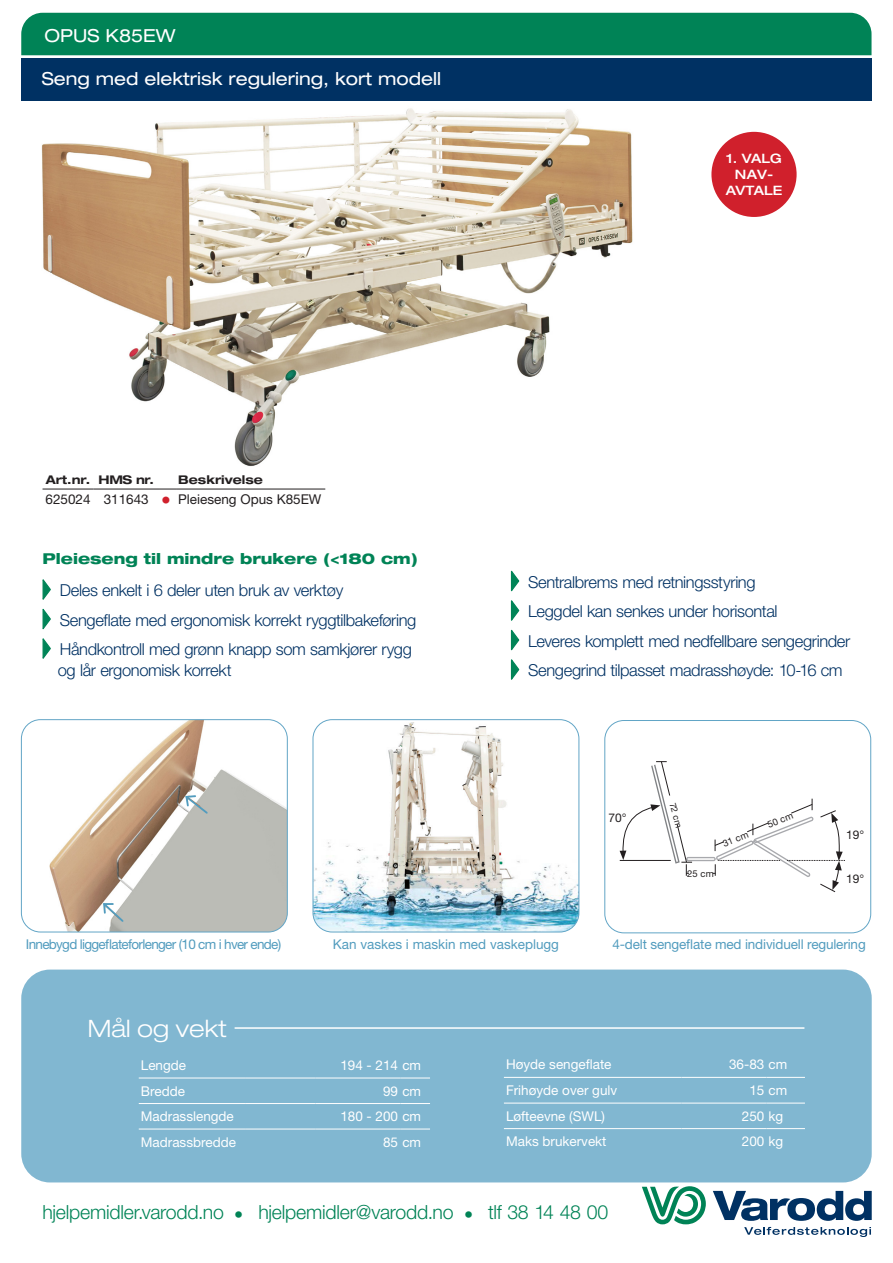
<style>
.page{position:relative;width:893px;height:1263px;background:#fff}
.page>*{position:absolute;margin:0;border:0;box-sizing:border-box;transform-origin:0 0}
.t1{font:300 expanded 24px "Helvetica Neue LT Pro";color:#fff}
.Brødtekst_ny{font:300 19.5px "Helvetica Neue LT Std";letter-spacing:-.01em;color:#008356}
.Brødtekst_ny-2{font:300 19.5px "Helvetica Neue LT Std";letter-spacing:-.01em;color:#008457}
.t2{font:19.5px "Helvetica Neue LT Pro";color:#d0202c}
.t3{font:300 expanded 18.15px "Helvetica Neue LT Std";color:#008356}
.t4{font:expanded 18px "Helvetica Neue LT Std";color:#fff}
.Brødtekst_ny-3{font:300 16.5px/21px "Helvetica Neue LT Std";letter-spacing:-.025em;color:#003163}
.t5{font:800 expanded 15px "Helvetica Neue LT Pro";color:#008356}
.t6{font:13.5px "Helvetica Neue LT Pro";color:#fff}
.t7{font:13.5px "Helvetica Neue LT Std";letter-spacing:-.01em;color:#529cbe}
.t8{font:13.5px "Helvetica Neue LT Std";letter-spacing:-.05em;color:#529cbe}
.t9{font:13.5px "Helvetica Neue LT Pro";color:#231f20}
.t10{font:500 expanded 12.9px "Helvetica Neue LT Pro";color:#fff}
.t11{font:700 expanded 12px "Helvetica Neue LT Pro";color:#231f20}
.Brødtekst_ny-4{font:12px "Helvetica Neue LT Std";color:#231f20}
.t12{font:9.45px "Helvetica Neue LT Pro";color:#231f20}
.t13{font:9px "Helvetica Neue LT Pro";color:#231f20}
</style>
<div class="page">
<div style="left:21px;top:58px;width:851px;height:43px;background:#003163"></div>
<div style="left:21px;top:12px;width:850px;height:43px;background:#008356"></div>
<svg style="left:713px;top:1191px;width:159px;height:30px"></svg>
<svg style="left:642px;top:1186px;width:64px;height:38px"></svg>
<svg style="left:744px;top:1227px;width:127px;height:10px"></svg>
<div style="left:21px;top:969px;width:851px;height:213px;background:#81b7d1;border-radius:29px"></div>
<hr style="left:139px;top:1078px;width:106px;height:1px;background:#fff">
<hr style="left:245px;top:1078px;width:70px;height:1px;background:#fff">
<hr style="left:315px;top:1078px;width:85px;height:1px;background:#fff">
<hr style="left:400px;top:1078px;width:30px;height:1px;background:#fff">
<hr style="left:139px;top:1103px;width:106px;height:1px;background:#fff">
<hr style="left:245px;top:1103px;width:70px;height:1px;background:#fff">
<hr style="left:315px;top:1103px;width:85px;height:1px;background:#fff">
<hr style="left:400px;top:1103px;width:30px;height:1px;background:#fff">
<hr style="left:139px;top:1129px;width:106px;height:1px;background:#fff">
<hr style="left:245px;top:1129px;width:70px;height:1px;background:#fff">
<hr style="left:315px;top:1129px;width:85px;height:1px;background:#fff">
<hr style="left:400px;top:1129px;width:30px;height:1px;background:#fff">
<hr style="left:504px;top:1077px;width:177px;height:1px;background:#fff">
<hr style="left:681px;top:1077px;width:85px;height:1px;background:#fff">
<hr style="left:766px;top:1077px;width:39px;height:1px;background:#fff">
<hr style="left:504px;top:1103px;width:177px;height:1px;background:#fff">
<hr style="left:681px;top:1103px;width:85px;height:1px;background:#fff">
<hr style="left:766px;top:1103px;width:39px;height:1px;background:#fff">
<hr style="left:504px;top:1128px;width:177px;height:1px;background:#fff">
<hr style="left:681px;top:1128px;width:85px;height:1px;background:#fff">
<hr style="left:766px;top:1128px;width:39px;height:1px;background:#fff">
<hr style="left:235px;top:1027px;width:569px;height:2px;background:#fff">
<img style="left:41px;top:108px;width:592px;height:358px">
<hr style="left:43px;top:489px;width:51px;height:1px;background:#231f20">
<hr style="left:94px;top:489px;width:65px;height:1px;background:#231f20">
<svg style="left:159px;top:489px;width:17px;height:1px"></svg>
<hr style="left:176px;top:489px;width:149px;height:1px;background:#231f20">
<div style="left:711px;top:132px;width:86px;height:85px;background:#d0202c;border-radius:50%"></div>
<img style="left:35px;top:720px;width:252px;height:212px">
<div style="left:21px;top:719px;width:266px;height:213px;border:1px solid #62a5c6;border-radius:19px"></div>
<img style="left:313px;top:842px;width:266px;height:90px">
<div style="left:313px;top:719px;width:266px;height:213px;border:1px solid #62a5c6;border-radius:19px"></div>
<img style="left:366px;top:723px;width:160px;height:195px">
<svg style="left:101px;top:901px;width:24px;height:22px"></svg>
<svg style="left:184px;top:794px;width:25px;height:21px"></svg>
<svg style="left:42px;top:579px;width:9px;height:80px"></svg>
<svg style="left:510px;top:570px;width:10px;height:110px"></svg>
<div style="left:605px;top:720px;width:266px;height:213px;border:1px solid #62a5c6;border-radius:19px"></div>
<div style="left:686px;top:857px;width:30px;height:4px;border:1px solid #a8a9ad"></div>
<svg style="left:620px;top:761px;width:72px;height:115px"></svg>
<svg style="left:713px;top:799px;width:132px;height:94px"></svg>
<p class="t4" style="left:44px;top:24px;width:133px">OPUS K85EW</p>
<p class="t4" style="left:42px;top:68px;width:401px">Seng med elektrisk regulering, kort modell</p>
<p class="t10" style="left:726px;top:151px;width:57px">1. VALG</p>
<p class="t10" style="left:735px;top:166px;width:40px">NAV-</p>
<p class="t10" style="left:726px;top:182px;width:58px">AVTALE</p>
<p class="t11" style="left:46px;top:472px;width:46px">Art.nr.</p>
<p class="t11" style="left:99px;top:472px;width:57px">HMS nr.</p>
<p class="t11" style="left:178px;top:472px;width:86px">Beskrivelse</p>
<p class="t9" style="left:46px;top:492px;width:47px">625024</p>
<p class="t9" style="left:104px;top:492px;width:47px">311643</p>
<p class="t2" style="left:161px;top:488px;width:11px">•</p>
<p class="t9" style="left:178px;top:492px;width:145px">Pleieseng Opus K85EW</p>
<p class="t5" style="left:43px;top:549px;width:377px">Pleieseng til mindre brukere (&lt;180 cm)</p>
<p class="Brødtekst_ny-3" style="left:60px;top:580px;width:285px">Deles enkelt i 6 deler uten bruk av verktøy</p>
<p class="Brødtekst_ny-3" style="left:60px;top:609px;width:358px">Sengeflate med ergonomisk korrekt ryggtilbakeføring</p>
<p class="Brødtekst_ny-3" style="left:58px;top:639px;width:356px">Håndkontroll med grønn knapp som samkjører rygg og lår ergonomisk korrekt</p>
<p class="Brødtekst_ny-3" style="left:528px;top:571px;width:229px">Sentralbrems med retningsstyring</p>
<p class="Brødtekst_ny-3" style="left:528px;top:601px;width:251px">Leggdel kan senkes under horisontal</p>
<p class="Brødtekst_ny-3" style="left:528px;top:630px;width:324px">Leveres komplett med nedfellbare sengegrinder</p>
<p class="Brødtekst_ny-3" style="left:528px;top:660px;width:316px">Sengegrind tilpasset madrasshøyde: 10-16 cm</p>
<p class="Brødtekst_ny-4" style="left:608px;top:810px;width:20px">70°</p>
<p class="t13" style="left:678px;top:801px;width:27px;rotate:75deg">72 cm</p>
<p class="t12" style="left:721px;top:839px;width:28px;rotate:-22deg">31 cm</p>
<p class="t12" style="left:687px;top:868px;width:28px">25 cm</p>
<p class="t12" style="left:766px;top:819px;width:28px;rotate:-22deg">50 cm</p>
<p class="Brødtekst_ny-4" style="left:846px;top:828px;width:20px">19°</p>
<p class="Brødtekst_ny-4" style="left:846px;top:871px;width:20px">19°</p>
<p class="t8" style="left:26px;top:936px;width:257px">Innebygd liggeflateforlenger (10 cm i hver ende)</p>
<p class="t7" style="left:333px;top:936px;width:228px">Kan vaskes i maskin med vaskeplugg</p>
<p class="t1" style="left:88px;top:1014px;width:141px">Mål og vekt</p>
<p class="t7" style="left:612px;top:936px;width:255px">4-delt sengeflate med individuell regulering</p>
<p class="t6" style="left:141px;top:1057px;width:47px">Lengde</p>
<p class="t6" style="left:340px;top:1057px;width:82px">194 - 214 cm</p>
<p class="t6" style="left:141px;top:1083px;width:46px">Bredde</p>
<p class="t6" style="left:383px;top:1083px;width:40px">99 cm</p>
<p class="t6" style="left:141px;top:1108px;width:95px">Madrasslengde</p>
<p class="t6" style="left:340px;top:1108px;width:82px">180 - 200 cm</p>
<p class="t6" style="left:141px;top:1134px;width:97px">Madrassbredde</p>
<p class="t6" style="left:383px;top:1134px;width:40px">85 cm</p>
<p class="t6" style="left:506px;top:1056px;width:107px">Høyde sengeflate</p>
<p class="t6" style="left:729px;top:1056px;width:60px">36-83 cm</p>
<p class="t6" style="left:506px;top:1082px;width:113px">Frihøyde over gulv</p>
<p class="t6" style="left:749px;top:1082px;width:40px">15 cm</p>
<p class="t6" style="left:506px;top:1108px;width:101px">Løfteevne (SWL)</p>
<p class="t6" style="left:742px;top:1108px;width:43px">250 kg</p>
<p class="t6" style="left:506px;top:1133px;width:102px">Maks brukervekt</p>
<p class="t6" style="left:742px;top:1133px;width:43px">200 kg</p>
<p class="Brødtekst_ny-2" style="left:42px;top:1200px;width:183px">hjelpemidler.varodd.no</p>
<p class="Brødtekst_ny" style="left:258px;top:1200px;width:197px">hjelpemidler@varodd.no</p>
<p class="Brødtekst_ny" style="left:488px;top:1200px;width:122px">tlf 38 14 48 00</p>
<p class="t3" style="left:234px;top:1203px;width:11px">•</p>
<p class="t3" style="left:464px;top:1203px;width:11px">•</p>
</div>
